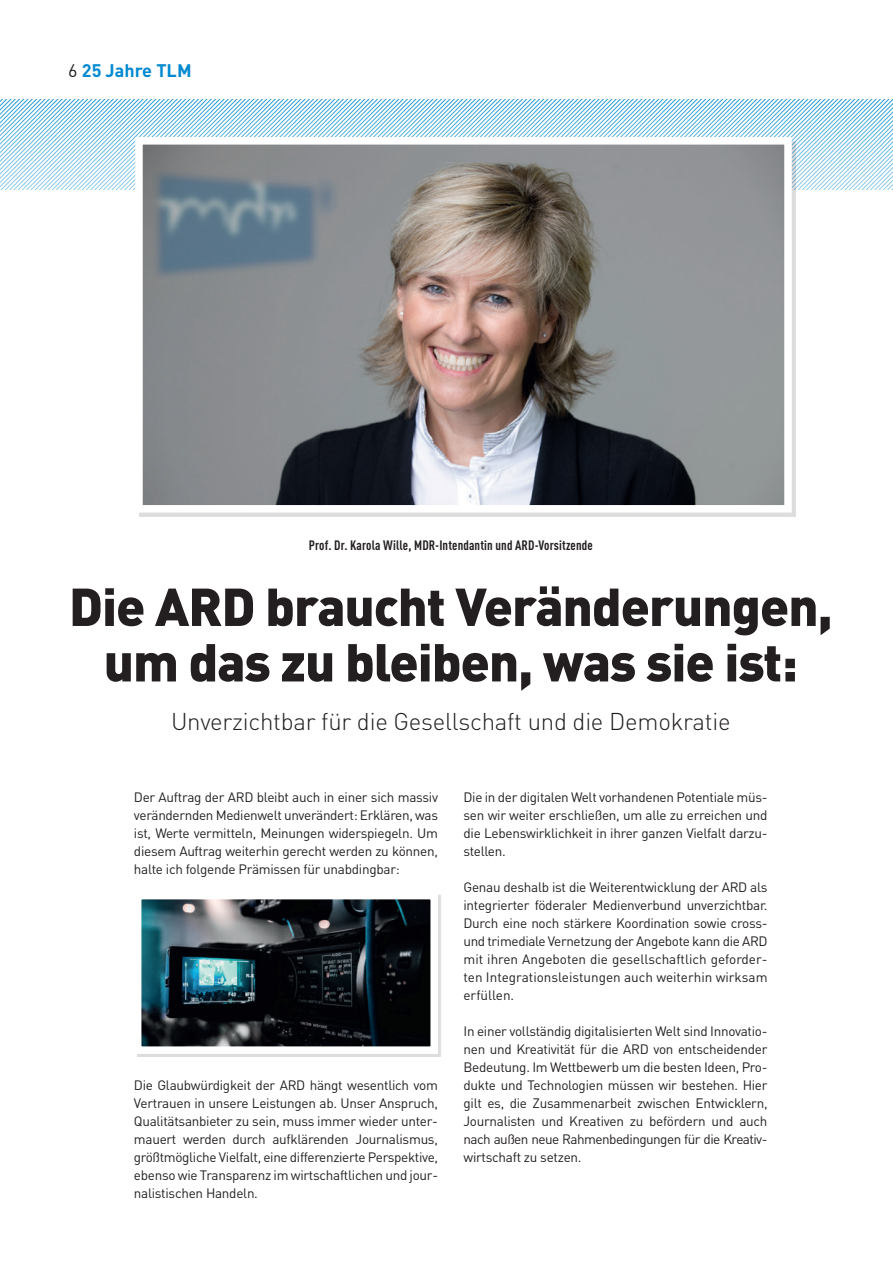
<style>
.page{position:relative;width:893px;height:1263px;background:#fff}
.page>*{position:absolute;margin:0;border:0;box-sizing:border-box;transform-origin:0 0}
.t1{font:900 52.5px/55.5px "DIN Pro";letter-spacing:-.02em;color:#231f20;text-align:center}
.t2{font:300 24px "DIN Pro";letter-spacing:-.01em;color:#231f20}
.t3{font:700 18px "DIN Pro";color:#0089cf}
.t4{font:13.5px/18px "DIN Pro";letter-spacing:-.02em;color:#231f20;text-align:justify}
.t5{font:700 13.5px "DIN Cond";letter-spacing:.01em;color:#231f20}
.s1{font-weight:400;color:#231f20}
</style>
<div class="page">
<svg style="left:0;top:100px;width:893px;height:90px"></svg>
<img style="left:144px;top:146px;width:639px;height:357px">
<div style="left:135px;top:137px;width:657px;height:375px;border:8px solid #fff"></div>
<div style="left:137px;top:895px;width:304px;height:162px;background:#dedddd"></div>
<img style="left:143px;top:901px;width:286px;height:144px">
<div style="left:134px;top:892px;width:304px;height:162px;border:8px solid #fff"></div>
<h3 class="t3" style="left:68px;top:58px;width:125px"><span class="s1">6</span> 25 Jahre TLM</h3>
<p class="t5" style="left:309px;top:537px;width:285px">Prof. Dr. Karola Wille, MDR-Intendantin und ARD-Vorsitzende</p>
<h1 class="t1" style="left:69px;top:577px;width:765px">Die ARD braucht Veränderungen, um das zu bleiben, was sie ist:</h1>
<h2 class="t2" style="left:171px;top:705px;width:561px">Unverzichtbar für die Gesellschaft und die Demokratie</h2>
<p class="t4" style="left:134px;top:787px;width:306px">Der Auftrag der ARD bleibt auch in einer sich massiv verändernden Medienwelt unverändert: Erklären, was ist, Werte vermitteln, Meinungen widerspiegeln. Um diesem Auftrag weiterhin gerecht werden zu können, halte ich folgende Prämissen für unabdingbar:</p>
<p class="t4" style="left:134px;top:1075px;width:306px">Die Glaubwürdigkeit der ARD hängt wesentlich vom Vertrauen in unsere Leistungen ab. Unser Anspruch, Qualitätsanbieter zu sein, muss immer wieder unter&shy;mauert werden durch aufklärenden Journalismus, größtmögliche Vielfalt, eine differenzierte Perspektive, ebenso wie Transparenz im wirtschaftlichen und jour&shy;nalistischen Handeln.</p>
<p class="t4" style="left:463px;top:787px;width:306px">Die in der digitalen Welt vorhandenen Potentiale müs&shy;sen wir weiter erschließen, um alle zu erreichen und die Lebenswirklichkeit in ihrer ganzen Vielfalt darzu&shy;stellen.</p>
<p class="t4" style="left:463px;top:877px;width:306px">Genau deshalb ist die Weiterentwicklung der ARD als integrierter föderaler Medienverbund unverzichtbar.<br>Durch eine noch stärkere Koordination sowie cross&shy;und trimediale Vernetzung der Angebote kann die ARD mit ihren Angeboten die gesellschaftlich geforder&shy;ten Integrationsleistungen auch weiterhin wirksam erfüllen.</p>
<p class="t4" style="left:463px;top:1021px;width:306px">In einer vollständig digitalisierten Welt sind Innovatio&shy;nen und Kreativität für die ARD von entscheidender Bedeutung. Im Wettbewerb um die besten Ideen, Pro&shy;dukte und Technologien müssen wir bestehen. Hier gilt es, die Zusammenarbeit zwischen Entwicklern, Journalisten und Kreativen zu befördern und auch nach außen neue Rahmenbedingungen für die Kreativ&shy;wirtschaft zu setzen.</p>
</div>
